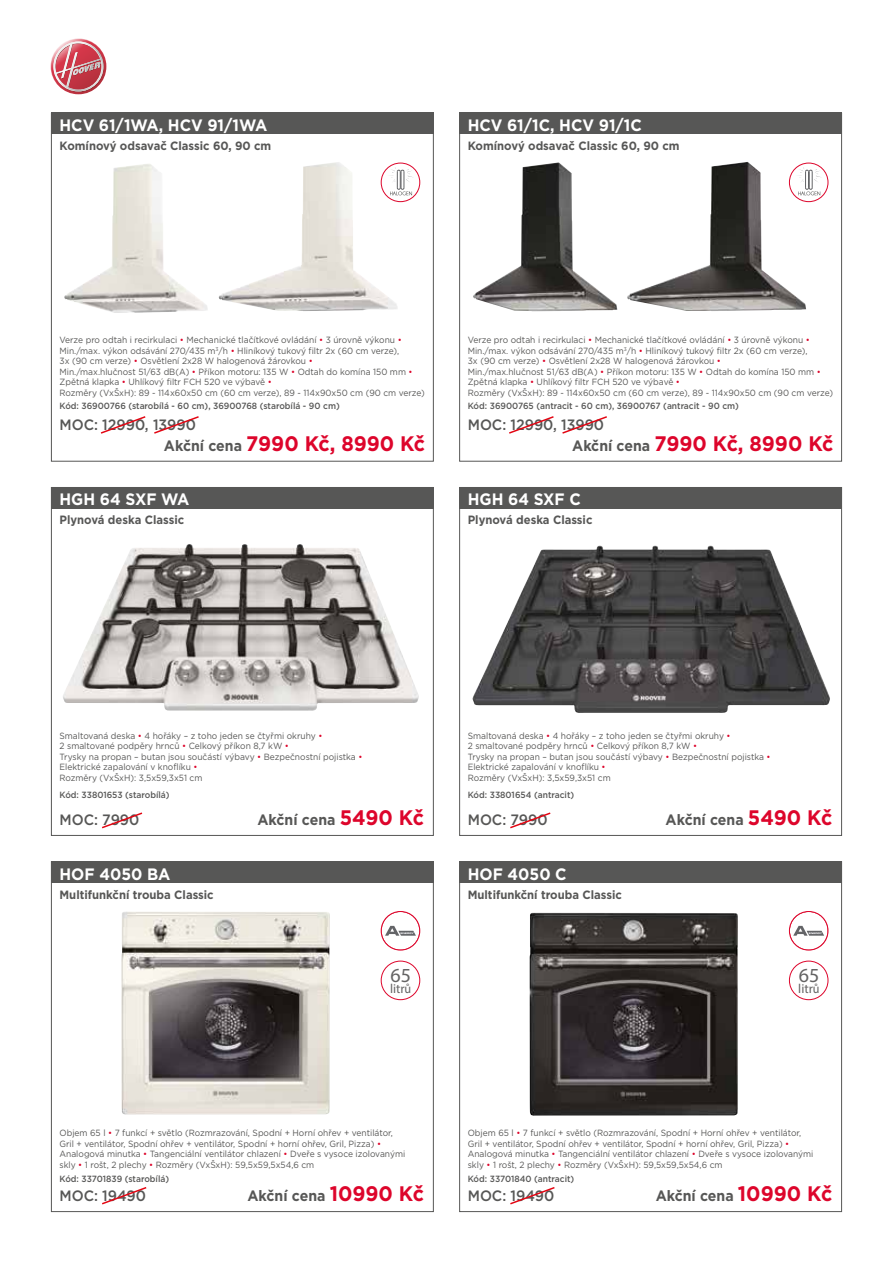
<style>
.page{position:relative;width:893px;height:1263px;background:#fff}
.page>*{position:absolute;margin:0;border:0;box-sizing:border-box;transform-origin:0 0}
.t1{font:700 21px "Gotham";letter-spacing:-.005em;color:#dd052b;scale:.94 1}
.t2{font:19.95px "Myriad Pro";color:#646363}
.t3{font:700 16.5px "Gotham";color:#fff;scale:.94 1}
.t4{font:500 15px "Gotham";color:#575756;scale:.94 1}
.t5{font:700 15px "Gotham";color:#575756;scale:.94 1}
.t6{font:13.05px "Myriad Pro";color:#646363}
.t7{font:700 12px "Gotham";color:#575756;scale:.94 1}
.t8{font:9px/10.5px "Gotham";color:#575756;scale:.94 1}
.t9{font:500 9px "Gotham";color:#575756;scale:.94 1}
.s1{color:#dd052b}
.s2{font-size:15px;color:#575756}
.s3{font-size:21px;color:#dd052b}
</style>
<div class="page">
<div style="left:51px;top:113px;width:383px;height:21px;background:#575756"></div>
<div style="left:459px;top:113px;width:383px;height:21px;background:#575756"></div>
<div style="left:51px;top:487px;width:383px;height:21px;background:#575756"></div>
<div style="left:51px;top:861px;width:383px;height:21px;background:#575756"></div>
<div style="left:459px;top:861px;width:383px;height:21px;background:#575756"></div>
<div style="left:459px;top:487px;width:383px;height:21px;background:#575756"></div>
<img style="left:64px;top:164px;width:144px;height:149px">
<img style="left:473px;top:162px;width:144px;height:149px">
<img style="left:63px;top:544px;width:356px;height:167px">
<img style="left:121px;top:912px;width:209px;height:202px">
<img style="left:530px;top:913px;width:208px;height:203px">
<img style="left:472px;top:545px;width:358px;height:168px">
<img style="left:219px;top:162px;width:179px;height:149px">
<img style="left:627px;top:162px;width:179px;height:149px">
<svg style="left:387px;top:167px;width:27px;height:28px"></svg>
<div style="left:381px;top:163px;width:39px;height:39px;border:1px solid #dd052b;border-radius:50%"></div>
<svg style="left:795px;top:167px;width:27px;height:28px"></svg>
<div style="left:789px;top:163px;width:39px;height:39px;border:1px solid #dd052b;border-radius:50%"></div>
<svg style="left:385px;top:926px;width:31px;height:10px"></svg>
<div style="left:381px;top:911px;width:39px;height:39px;border:1px solid #dd052b;border-radius:50%"></div>
<svg style="left:793px;top:926px;width:31px;height:10px"></svg>
<div style="left:789px;top:911px;width:39px;height:39px;border:1px solid #dd052b;border-radius:50%"></div>
<div style="left:381px;top:961px;width:39px;height:39px;border:1px solid #dd052b;border-radius:50%"></div>
<div style="left:789px;top:961px;width:39px;height:39px;border:1px solid #dd052b;border-radius:50%"></div>
<svg style="left:509px;top:416px;width:45px;height:18px"></svg>
<svg style="left:102px;top:812px;width:41px;height:17px"></svg>
<svg style="left:102px;top:1187px;width:45px;height:18px"></svg>
<svg style="left:510px;top:1187px;width:45px;height:18px"></svg>
<svg style="left:510px;top:812px;width:41px;height:17px"></svg>
<svg style="left:100px;top:416px;width:99px;height:18px"></svg>
<svg style="left:562px;top:416px;width:45px;height:18px"></svg>
<svg style="left:51px;top:39px;width:55px;height:55px"></svg>
<svg style="left:53px;top:41px;width:51px;height:51px"></svg>
<h3 class="t3" style="left:60px;top:114px;width:223px">HCV 61/1WA, HCV 91/1WA</h3>
<h3 class="t7" style="left:60px;top:138px;width:227px">Komínový odsavač Classic 60, 90 cm</h3>
<h3 class="t3" style="left:468px;top:114px;width:187px">HCV 61/1C, HCV 91/1C</h3>
<h3 class="t7" style="left:468px;top:138px;width:227px">Komínový odsavač Classic 60, 90 cm</h3>
<p class="t8" style="left:60px;top:335px;width:390px">Verze pro odtah i recirkulaci <span class="s1">•</span> Mechanické tlačítkové ovládání <span class="s1">•</span> 3 úrovně výkonu <span class="s1">• </span>Min./max. výkon odsávání 270/435 m<sup>3</sup>/h <span class="s1">•</span> Hliníkový tukový filtr 2x (60 cm verze),<br>3x (90 cm verze) <span class="s1">•</span> Osvětlení 2x28 W halogenová žárovkou <span class="s1">•<br></span>Min./max.hlučnost 51/63 dB(A) <span class="s1">•</span> Příkon motoru: 135 W <span class="s1">•</span> Odtah do komína 150 mm <span class="s1">• </span>Zpětná klapka <span class="s1">•</span> Uhlíkový filtr FCH 520 ve výbavě <span class="s1">•<br></span>Rozměry (VxŠxH): 89 - 114x60x50 cm (60 cm verze), 89 - 114x90x50 cm (90 cm verze)</p>
<p class="t9" style="left:60px;top:399px;width:300px">Kód: 36900766 (starobílá - 60 cm), 36900768 (starobílá - 90 cm)</p>
<h3 class="t4" style="left:60px;top:415px;width:147px">MOC: 12990, 13990</h3>
<h1 class="t1" style="left:164px;top:429px;width:279px"><span class="s2">Akční cena</span> 7990 Kč, 8990 Kč</h1>
<h3 class="t3" style="left:60px;top:488px;width:140px">HGH 64 SXF WA</h3>
<h3 class="t7" style="left:60px;top:512px;width:134px">Plynová deska Classic</h3>
<p class="t8" style="left:468px;top:335px;width:390px">Verze pro odtah i recirkulaci <span class="s1">•</span> Mechanické tlačítkové ovládání <span class="s1">•</span> 3 úrovně výkonu <span class="s1">• </span>Min./max. výkon odsávání 270/435 m<sup>3</sup>/h <span class="s1">•</span> Hliníkový tukový filtr 2x (60 cm verze),<br>3x (90 cm verze) <span class="s1">•</span> Osvětlení 2x28 W halogenová žárovkou <span class="s1">•<br></span>Min./max.hlučnost 51/63 dB(A) <span class="s1">•</span> Příkon motoru: 135 W <span class="s1">•</span> Odtah do komína 150 mm <span class="s1">• </span>Zpětná klapka <span class="s1">•</span> Uhlíkový filtr FCH 520 ve výbavě <span class="s1">•<br></span>Rozměry (VxŠxH): 89 - 114x60x50 cm (60 cm verze), 89 - 114x90x50 cm (90 cm verze)</p>
<p class="t9" style="left:468px;top:399px;width:290px">Kód: 36900765 (antracit - 60 cm), 36900767 (antracit - 90 cm)</p>
<h3 class="t4" style="left:468px;top:415px;width:147px">MOC: 12990, 13990</h3>
<h1 class="t1" style="left:572px;top:429px;width:279px"><span class="s2">Akční cena</span> 7990 Kč, 8990 Kč</h1>
<h3 class="t3" style="left:468px;top:488px;width:122px">HGH 64 SXF C</h3>
<h3 class="t7" style="left:468px;top:512px;width:134px">Plynová deska Classic</h3>
<p class="t8" style="left:60px;top:730px;width:324px">Smaltovaná deska <span class="s1">•</span> 4 hořáky – z toho jeden se čtyřmi okruhy <span class="s1">•<br></span>2 smaltované podpěry hrnců <span class="s1">•</span> Celkový příkon 8,7 kW <span class="s1">•<br></span>Trysky na propan – butan jsou součástí výbavy <span class="s1">•</span> Bezpečnostní pojistka <span class="s1">• </span>Elektrické zapalování v knoflíku <span class="s1">•<br></span>Rozměry (VxŠxH): 3,5x59,3x51 cm</p>
<p class="t9" style="left:60px;top:788px;width:119px">Kód: 33801653 (starobílá)</p>
<h3 class="t4" style="left:60px;top:810px;width:86px">MOC: 7990</h3>
<h3 class="t5" style="left:257px;top:810px;width:179px">Akční cena <span class="s3">5490 Kč</span></h3>
<p class="t8" style="left:468px;top:730px;width:324px">Smaltovaná deska <span class="s1">•</span> 4 hořáky – z toho jeden se čtyřmi okruhy <span class="s1">•<br></span>2 smaltované podpěry hrnců <span class="s1">•</span> Celkový příkon 8,7 kW <span class="s1">•<br></span>Trysky na propan – butan jsou součástí výbavy <span class="s1">•</span> Bezpečnostní pojistka <span class="s1">• </span>Elektrické zapalování v knoflíku <span class="s1">•<br></span>Rozměry (VxŠxH): 3,5x59,3x51 cm</p>
<p class="t9" style="left:468px;top:788px;width:115px">Kód: 33801654 (antracit)</p>
<h3 class="t4" style="left:468px;top:810px;width:86px">MOC: 7990</h3>
<h3 class="t5" style="left:666px;top:810px;width:179px">Akční cena <span class="s3">5490 Kč</span></h3>
<h3 class="t3" style="left:60px;top:863px;width:120px">HOF 4050 BA</h3>
<h3 class="t7" style="left:60px;top:886px;width:166px">Multifunkční trouba Classic</h3>
<h3 class="t3" style="left:468px;top:863px;width:107px">HOF 4050 C</h3>
<h3 class="t7" style="left:468px;top:886px;width:166px">Multifunkční trouba Classic</h3>
<h2 class="t2" style="left:390px;top:962px;width:22px">65</h2>
<h3 class="t6" style="left:390px;top:980px;width:23px">litrů</h3>
<h2 class="t2" style="left:799px;top:962px;width:22px">65</h2>
<h3 class="t6" style="left:798px;top:980px;width:23px">litrů</h3>
<p class="t8" style="left:60px;top:1127px;width:369px">Objem 65 l <span class="s1">•</span> 7 funkcí + světlo (Rozmrazování, Spodní + Horní ohřev + ventilátor, Gril + ventilátor, Spodní ohřev + ventilátor, Spodní + horní ohřev, Gril, Pizza) <span class="s1">• </span>Analogová minutka <span class="s1">•</span> Tangenciální ventilátor chlazení <span class="s1">•</span> Dveře s vysoce izolovanými skly <span class="s1">•</span> 1 rošt, 2 plechy <span class="s1">•</span> Rozměry (VxŠxH): 59,5x59,5x54,6 cm</p>
<p class="t9" style="left:60px;top:1173px;width:118px">Kód: 33701839 (starobílá)</p>
<h3 class="t4" style="left:60px;top:1186px;width:94px">MOC: 19490</h3>
<h3 class="t5" style="left:247px;top:1186px;width:189px">Akční cena <span class="s3">10990 Kč</span></h3>
<p class="t8" style="left:468px;top:1127px;width:369px">Objem 65 l <span class="s1">•</span> 7 funkcí + světlo (Rozmrazování, Spodní + Horní ohřev + ventilátor, Gril + ventilátor, Spodní ohřev + ventilátor, Spodní + horní ohřev, Gril, Pizza) <span class="s1">• </span>Analogová minutka <span class="s1">•</span> Tangenciální ventilátor chlazení <span class="s1">•</span> Dveře s vysoce izolovanými skly <span class="s1">•</span> 1 rošt, 2 plechy <span class="s1">•</span> Rozměry (VxŠxH): 59,5x59,5x54,6 cm</p>
<p class="t9" style="left:468px;top:1173px;width:115px">Kód: 33701840 (antracit)</p>
<h3 class="t4" style="left:468px;top:1186px;width:94px">MOC: 19490</h3>
<h3 class="t5" style="left:656px;top:1186px;width:189px">Akční cena <span class="s3">10990 Kč</span></h3>
</div>
